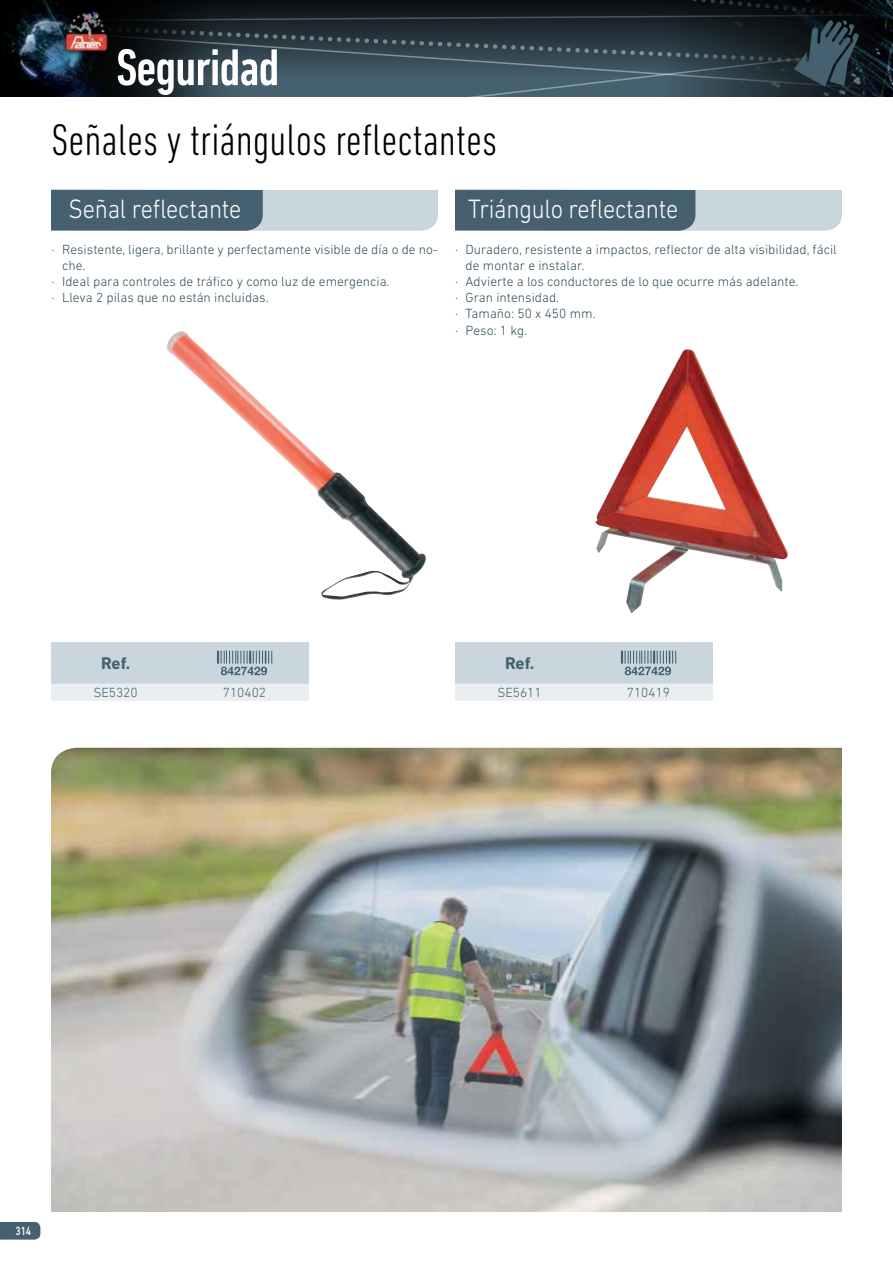
<style>
.page{position:relative;width:893px;height:1263px;background:#fff}
.page>*{position:absolute;margin:0;border:0;box-sizing:border-box;transform-origin:0 0}
.t1{font:500 condensed 52.5px "DIN Next LT Pro";letter-spacing:-.02em;color:#fff}
.t2{font:300 condensed 45px "DIN Next LT Pro";color:#000}
.t3{font:300 27px "DIN Next LT Pro";letter-spacing:-.01em;color:#fff;scale:.9 1}
.t4{font:700 17.25px "DIN Next LT Pro";letter-spacing:-.005em;color:#45616f}
.t5{font:300 13.5px "DIN Next LT Pro";color:#2f4d5a}
.t6{font:300 13.5px "DIN Next LT Pro";color:#45616f}
.t7{font:500 12px "DIN Next LT Pro";color:#fff;scale:.8 1}
</style>
<div class="page">
<svg style="left:455px;top:190px;width:387px;height:41px;background:#788e99"></svg>
<svg style="left:0;top:1222px;width:40px;height:17px"></svg>
<svg style="left:287px;top:87px;width:138px;height:10px"></svg>
<svg style="left:425px;top:0;width:237px;height:97px;background:#2f414a"></svg>
<img style="left:662px;top:0;width:231px;height:97px">
<img style="left:0;top:0;width:287px;height:97px">
<img style="left:64px;top:9px;width:30px;height:45px">
<svg style="left:94px;top:7px;width:799px;height:80px;background:#28363e"></svg>
<img style="left:51px;top:748px;width:791px;height:464px">
<svg style="left:51px;top:190px;width:387px;height:41px;background:#8296a1"></svg>
<svg style="left:51px;top:642px;width:258px;height:59px;background:#cfdae0"></svg>
<svg style="left:455px;top:642px;width:258px;height:59px;background:#cfdae0"></svg>
<img style="left:167px;top:331px;width:259px;height:269px">
<img style="left:595px;top:349px;width:193px;height:264px">
<h1 class="t1" style="left:116px;top:38px;width:165px">Seguridad</h1>
<h2 class="t2" style="left:52px;top:115px;width:447px">Señales y triángulos reflectantes</h2>
<h3 class="t3" style="left:69px;top:193px;width:193px">Señal reflectante</h3>
<h3 class="t3" style="left:468px;top:193px;width:235px">Triángulo reflectante</h3>
<p class="t5" style="left:52px;top:241px;width:388px">· Resistente, ligera, brillante y perfectamente visible de día o de no-</p>
<p class="t5" style="left:62px;top:257px;width:25px">che.</p>
<p class="t5" style="left:52px;top:274px;width:340px">· Ideal para controles de tráfico y como luz de emergencia.</p>
<p class="t5" style="left:52px;top:290px;width:219px">· Lleva 2 pilas que no están incluidas.</p>
<p class="t5" style="left:455px;top:241px;width:383px">· Duradero, resistente a impactos, reflector de alta visibilidad, fácil</p>
<p class="t5" style="left:466px;top:257px;width:120px">de montar e instalar.</p>
<p class="t5" style="left:455px;top:274px;width:345px">· Advierte a los conductores de lo que ocurre más adelante.</p>
<p class="t5" style="left:455px;top:290px;width:106px">· Gran intensidad.</p>
<p class="t5" style="left:455px;top:306px;width:142px">· Tamaño: 50 x 450 mm.</p>
<p class="t5" style="left:455px;top:322px;width:74px">· Peso: 1 kg.</p>
<p class="t4" style="left:101px;top:653px;width:31px">Ref.</p>
<p class="t6" style="left:93px;top:685px;width:46px">SE5320</p>
<p class="t6" style="left:223px;top:685px;width:45px">710402</p>
<p class="t4" style="left:505px;top:653px;width:31px">Ref.</p>
<p class="t6" style="left:497px;top:685px;width:46px">SE5611</p>
<p class="t6" style="left:627px;top:685px;width:45px">710419</p>
<p class="t7" style="left:15px;top:1223px;width:21px">314</p>
</div>
